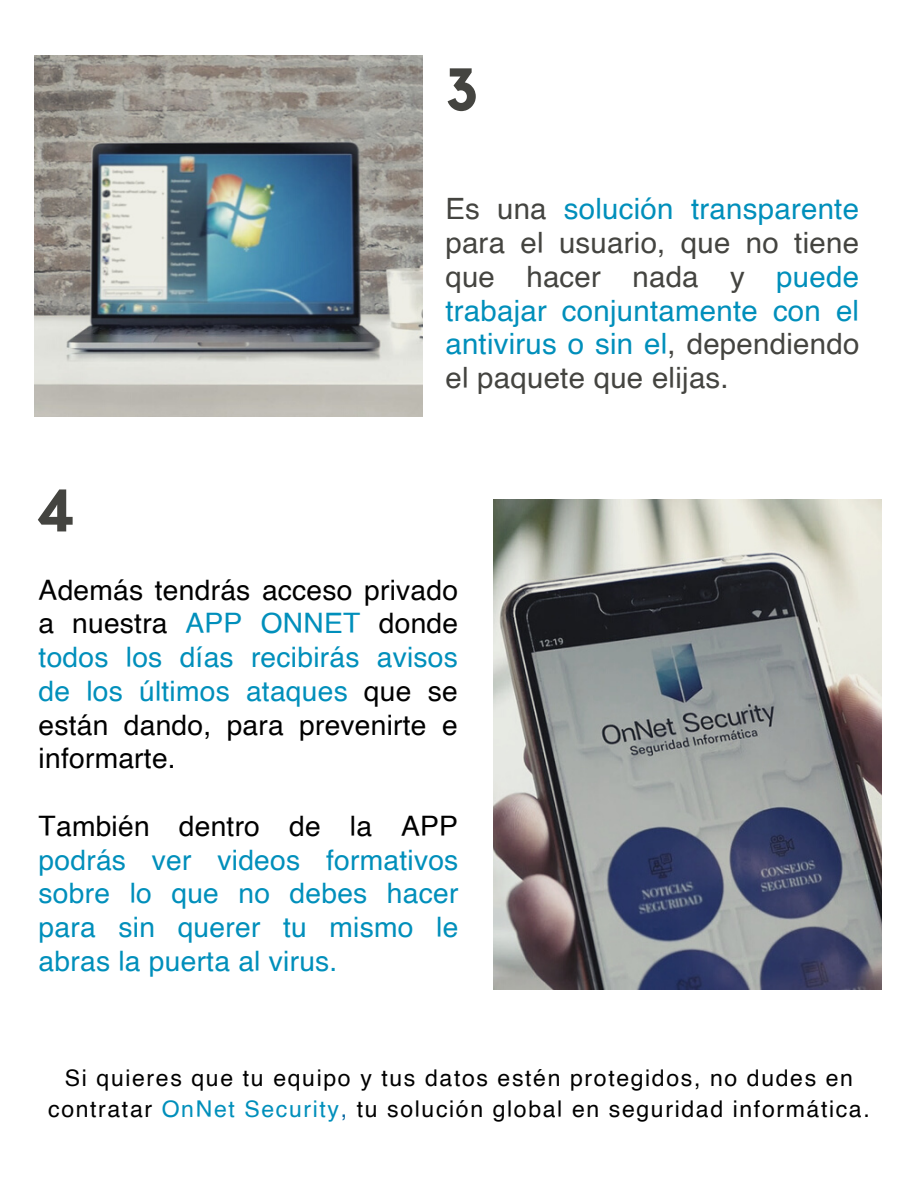
<style>
.page{position:relative;width:918px;height:1188px;background:#fff}
.page>*{position:absolute;margin:0;border:0;box-sizing:border-box;transform-origin:0 0}
.t1{font:700 59.25px "Kollektif";color:#444440}
.t2{font:29.4px/33.8px "Helvetica";letter-spacing:.01em;color:#444440;text-align:justify}
.t3{font:28.2px/33.8px "Helvetica";letter-spacing:.01em;color:#000;text-align:justify}
.t4{font:28.2px/33.8px "Helvetica";letter-spacing:.01em;color:#008fbb;text-align:justify}
.t5{font:23.1px/31.5px "Helvetica";letter-spacing:.07em;color:#000;text-align:center}
.s1{color:#008fbb}
.s2{color:#000}
.s3{color:#0868a0}
</style>
<div class="page">
<img style="left:34px;top:56px;width:388px;height:361px">
<img style="left:493px;top:500px;width:389px;height:489px">
<p class="t1" style="left:445px;top:62px;width:34px">3</p>
<p class="t1" style="left:35px;top:484px;width:42px">4</p>
<p class="t2" style="left:445px;top:194px;width:415px">Es una <span class="s1">solución transparente </span>para el usuario, que no tiene que hacer nada y <span class="s1">puede trabajar conjuntamente con el antivirus o sin el</span>, dependiendo el paquete que elijas.</p>
<p class="t3" style="left:39px;top:575px;width:421px">Además tendrás acceso privado a nuestra <span class="s1">APP ONNET</span> donde <span class="s1">todos los días recibirás avisos de los últimos ataques</span> que se están dando, para prevenirte e informarte.</p>
<p class="t4" style="left:39px;top:811px;width:421px"><span class="s2">También dentro de la APP </span>podrás ver videos formativos sobre lo que no debes hacer para sin querer tu mismo le abras la puerta al virus.</p>
<p class="t5" style="left:48px;top:1064px;width:823px">Si quieres que tu equipo y tus datos estén protegidos, no dudes en contratar <span class="s1">OnNet Security</span><span class="s3">,</span> tu solución global en seguridad informática.</p>
</div>
